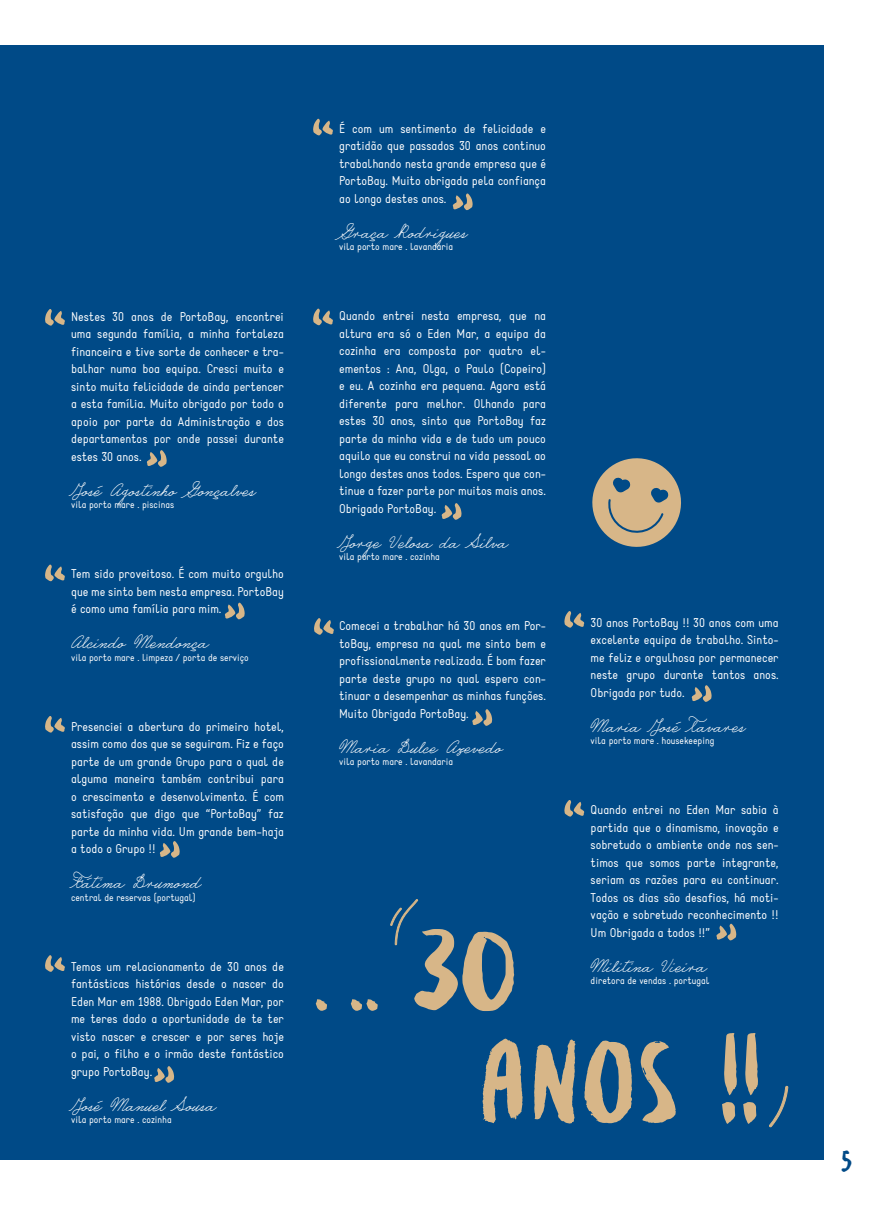
<style>
.page{position:relative;width:869px;height:1205px;background:#fff}
.page>*{position:absolute;margin:0;border:0;box-sizing:border-box;transform-origin:0 0}
.t1{font:125px "Besom";color:#d7b688}
.t2{font:62.5px "Besom";color:#d7b688}
.t3{font:31.25px "Besom";color:#004a87}
.t4{font:18.75px "Castro Script";color:#fff}
.t5{font:12.5px/17.5px "Static";color:#fff;text-align:justify}
.t6{font:10px "Static";color:#fff}
.s1{font-size:125px}
</style>
<div class="page">
<div style="left:0;top:45px;width:823px;height:1115px;background:#004a87"></div>
<svg style="left:769px;top:1085px;width:19px;height:43px"></svg>
<svg style="left:154px;top:1066px;width:20px;height:17px"></svg>
<svg style="left:160px;top:841px;width:20px;height:17px"></svg>
<svg style="left:224px;top:602px;width:20px;height:17px"></svg>
<svg style="left:147px;top:450px;width:20px;height:17px"></svg>
<svg style="left:45px;top:955px;width:20px;height:17px"></svg>
<svg style="left:45px;top:716px;width:20px;height:17px"></svg>
<svg style="left:45px;top:564px;width:20px;height:17px"></svg>
<svg style="left:45px;top:309px;width:20px;height:17px"></svg>
<svg style="left:691px;top:685px;width:20px;height:17px"></svg>
<svg style="left:716px;top:923px;width:20px;height:17px"></svg>
<svg style="left:564px;top:611px;width:20px;height:17px"></svg>
<svg style="left:564px;top:800px;width:20px;height:16px"></svg>
<svg style="left:472px;top:709px;width:20px;height:17px"></svg>
<svg style="left:452px;top:193px;width:20px;height:17px"></svg>
<svg style="left:313px;top:308px;width:20px;height:17px"></svg>
<svg style="left:314px;top:618px;width:20px;height:17px"></svg>
<svg style="left:313px;top:118px;width:20px;height:17px"></svg>
<svg style="left:390px;top:899px;width:28px;height:47px"></svg>
<svg style="left:592px;top:458px;width:89px;height:89px"></svg>
<svg style="left:441px;top:503px;width:20px;height:17px"></svg>
<p class="t5" style="left:71px;top:308px;width:214px">Nestes 30 anos de PortoBay, encontrei uma segunda família, a minha fortaleza financeira e tive sorte de conhecer e tra&shy;balhar numa boa equipa. Cresci muito e sinto muita felicidade de ainda pertencer a esta família. Muito obrigado por todo o apoio por parte da Administração e dos departamentos por onde passei durante estes 30 anos.</p>
<h3 class="t4" style="left:71px;top:478px;width:186px">José Agostinho Gonçalves</h3>
<p class="t6" style="left:71px;top:499px;width:104px">vila porto mare . piscinas</p>
<p class="t5" style="left:71px;top:565px;width:214px">Tem sido proveitoso. É com muito orgulho que me sinto bem nesta empresa. PortoBay é como uma família para mim.</p>
<h3 class="t4" style="left:71px;top:631px;width:140px">Alcindo Mendonça</h3>
<p class="t6" style="left:71px;top:651px;width:179px">vila porto mare . limpeza / porta de serviço</p>
<p class="t5" style="left:71px;top:718px;width:214px">Presenciei a abertura do primeiro hotel, assim como dos que se seguiram. Fiz e faço parte de um grande Grupo para o qual de alguma maneira também contribui para o crescimento e desenvolvimento. É com satisfação que digo que “PortoBay” faz parte da minha vida. Um grande bem-haja a todo o Grupo !!</p>
<h3 class="t4" style="left:71px;top:871px;width:132px">Fátima Drumond</h3>
<p class="t6" style="left:71px;top:891px;width:126px">central de reservas (portugal)</p>
<p class="t5" style="left:71px;top:958px;width:214px">Temos um relacionamento de 30 anos de fantásticas histórias desde o nascer do Eden Mar em 1988. Obrigado Eden Mar, por me teres dado a oportunidade de te ter visto nascer e crescer e por seres hoje o pai, o filho e o irmão deste fantástico grupo PortoBay.</p>
<h3 class="t4" style="left:71px;top:1093px;width:147px">José Manuel Sousa</h3>
<p class="t6" style="left:71px;top:1114px;width:102px">vila porto mare . cozinha</p>
<p class="t5" style="left:339px;top:120px;width:208px">É com um sentimento de felicidade e gratidão que passados 30 anos continuo trabalhando nesta grande empresa que é PortoBay. Muito obrigada pela confiança ao longo destes anos.</p>
<h3 class="t4" style="left:339px;top:220px;width:130px">Graça Rodrigues</h3>
<p class="t6" style="left:339px;top:241px;width:115px">vila porto mare . lavandaria</p>
<p class="t5" style="left:339px;top:308px;width:208px">Quando entrei nesta empresa, que na altura era só o Eden Mar, a equipa da cozinha era composta por quatro el&shy;ementos : Ana, Olga, o Paulo (Copeiro) e eu. A cozinha era pequena. Agora está diferente para melhor. Olhando para estes 30 anos, sinto que PortoBay faz parte da minha vida e de tudo um pouco aquilo que eu construi na vida pessoal ao longo destes anos todos. Espero que con&shy;tinue a fazer parte por muitos mais anos.<br>Obrigado PortoBay.</p>
<h3 class="t4" style="left:339px;top:530px;width:171px">Jorge Velosa da Silva</h3>
<p class="t6" style="left:339px;top:551px;width:102px">vila porto mare . cozinha</p>
<p class="t5" style="left:339px;top:618px;width:208px">Comecei a trabalhar há 30 anos em Por&shy;toBay, empresa na qual me sinto bem e profissionalmente realizada. É bom fazer parte deste grupo no qual espero con&shy;tinuar a desempenhar as minhas funções.<br>Muito Obrigada PortoBay.</p>
<h3 class="t4" style="left:339px;top:735px;width:165px">Maria Dulce Azevedo</h3>
<p class="t6" style="left:339px;top:756px;width:115px">vila porto mare . lavandaria</p>
<p class="t5" style="left:590px;top:614px;width:189px">30 anos PortoBay !! 30 anos com uma excelente equipa de trabalho. Sinto&shy;me feliz e orgulhosa por permanecer neste grupo durante tantos anos.<br>Obrigada por tudo.</p>
<h3 class="t4" style="left:590px;top:714px;width:156px">Maria José Tavares</h3>
<p class="t6" style="left:590px;top:735px;width:125px">vila porto mare . housekeeping</p>
<p class="t5" style="left:590px;top:801px;width:189px">Quando entrei no Eden Mar sabia à partida que o dinamismo, inovação e sobretudo o ambiente onde nos sen&shy;timos que somos parte integrante, seriam as razões para eu continuar.<br>Todos os dias são desafios, há moti&shy;vação e sobretudo reconhecimento !!<br>Um Obrigada a todos !!”</p>
<h3 class="t4" style="left:590px;top:954px;width:118px">Militina Vieira</h3>
<p class="t6" style="left:590px;top:975px;width:120px">diretora de vendas . portugal</p>
<h2 class="t2" style="left:313px;top:944px;width:204px">. .. <span class="s1">30</span></h2>
<h1 class="t1" style="left:476px;top:991px;width:286px">ANOS !!</h1>
<h3 class="t3" style="left:840px;top:1138px;width:13px">5</h3>
</div>
